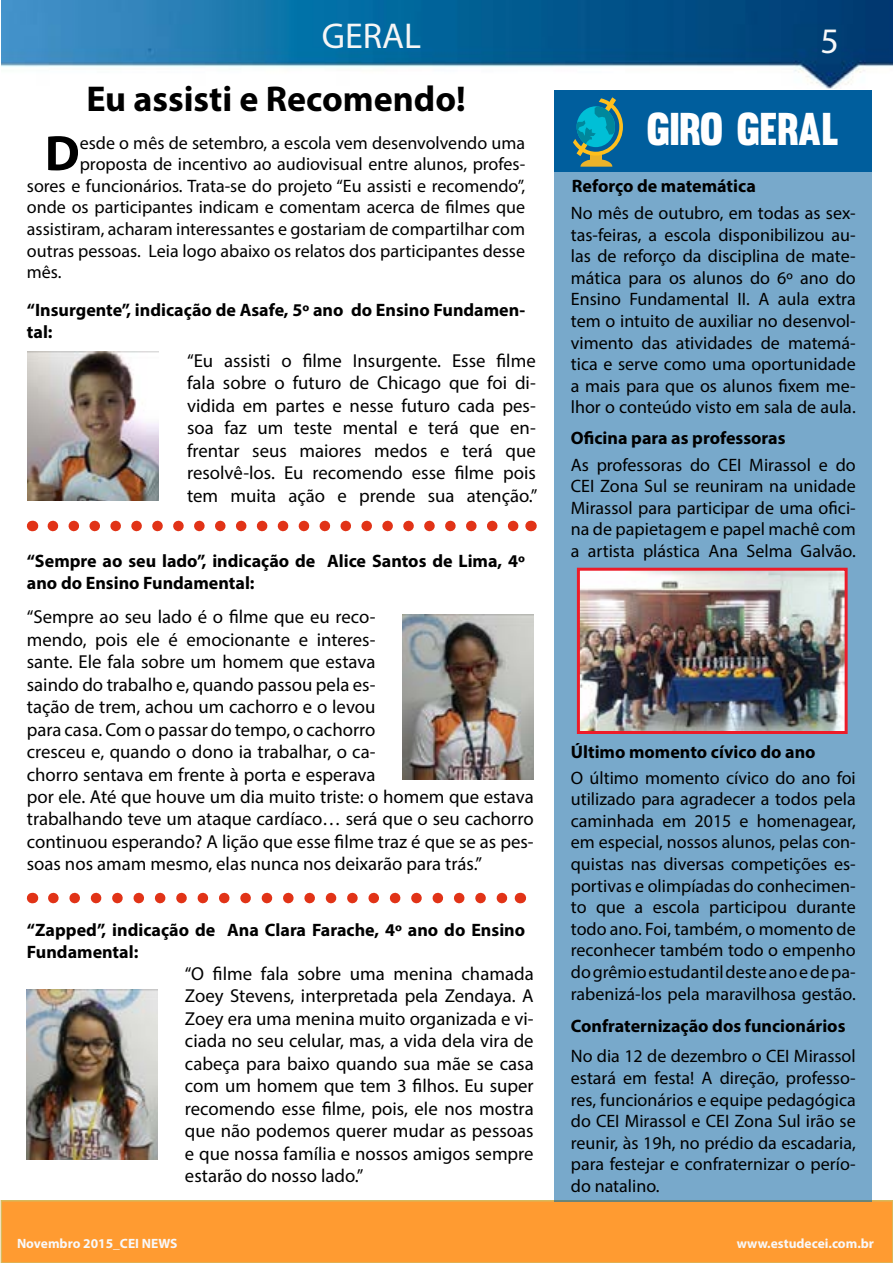
<style>
.page{position:relative;width:893px;height:1263px;background:#fff}
.page>*{position:absolute;margin:0;border:0;box-sizing:border-box;transform-origin:0 0}
.t1{font:700 50.1px "Myriad Pro";color:#000}
.t2{font:45px "Muro";color:#fff}
.t3{font:700 36px "Myriad Pro";color:#000}
.t4{font:36px "Myriad Pro";color:#f6f6f6}
.t5{font:36px "Myriad Pro";color:#f8f8f9}
.t6{font:18.75px/22.5px "Myriad Pro";color:#000;text-align:justify}
.t7{font:18px/21.6px "Myriad Pro";color:#000;text-align:justify}
.t8{font:700 18px/21.6px "Myriad Pro";color:#000}
.t9{font:700 13.5px "Myriad Pro";color:#f8f8f9}
</style>
<div class="page">
<img style="left:1px;top:0;width:892px;height:88px">
<div style="left:1px;top:1201px;width:892px;height:62px;background:#ff9b31"></div>
<div style="left:1px;top:1200px;width:892px;height:63px;border:2px solid #d7b95d"></div>
<img style="left:28px;top:352px;width:131px;height:149px">
<svg style="left:53px;top:893px;width:455px;height:10px"></svg>
<svg style="left:53px;top:521px;width:466px;height:10px"></svg>
<img style="left:27px;top:990px;width:131px;height:170px">
<div style="left:555px;top:172px;width:317px;height:1030px;background:#78a9cb"></div>
<svg style="left:555px;top:90px;width:317px;height:82px;background:#06649b"></svg>
<img style="left:403px;top:614px;width:131px;height:165px">
<img style="left:581px;top:572px;width:263px;height:158px">
<div style="left:577px;top:568px;width:271px;height:166px;border:3px solid #ed1c29"></div>
<h3 class="t4" style="left:322px;top:14px;width:101px">GERAL</h3>
<h3 class="t5" style="left:820px;top:18px;width:20px">5</h3>
<h3 class="t3" style="left:86px;top:75px;width:381px">Eu assisti e Recomendo!</h3>
<h2 class="t2" style="left:646px;top:102px;width:194px">GIRO GERAL</h2>
<p class="t8" style="left:572px;top:175px;width:185px">Reforço de matemática</p>
<p class="t7" style="left:571px;top:202px;width:286px">No mês de outubro, em todas as sex&shy;tas-feiras, a escola disponibilizou au&shy;las de reforço da disciplina de mate&shy;mática para os alunos do 6º ano do Ensino Fundamental II. A aula extra tem o intuito de auxiliar no desenvol&shy;vimento das atividades de matemá&shy;tica e serve como uma oportunidade a mais para que os alunos fixem me&shy;lhor o conteúdo visto em sala de aula.</p>
<h1 class="t1" style="left:45px;top:121px;width:36px">D</h1>
<p class="t7" style="left:80px;top:131px;width:447px">esde o mês de setembro, a escola vem desenvolvendo uma</p>
<p class="t7" style="left:80px;top:153px;width:447px">proposta de incentivo ao audiovisual entre alunos, profes-</p>
<p class="t7" style="left:27px;top:175px;width:500px">sores e funcionários. Trata-se do projeto “Eu assisti e recomendo”,</p>
<p class="t7" style="left:27px;top:196px;width:500px">onde os participantes indicam e comentam acerca de filmes que</p>
<p class="t7" style="left:27px;top:218px;width:500px">assistiram, acharam interessantes e gostariam de compartilhar com</p>
<p class="t7" style="left:27px;top:239px;width:500px">outras pessoas. Leia logo abaixo os relatos dos participantes desse</p>
<p class="t7" style="left:27px;top:261px;width:36px">mês.</p>
<p class="t8" style="left:27px;top:299px;width:500px">“Insurgente”, indicação de Asafe, 5º ano do Ensino Fundamen&shy;tal:</p>
<p class="t6" style="left:187px;top:349px;width:352px">“Eu assisti o filme Insurgente. Esse filme fala sobre o futuro de Chicago que foi di&shy;vidida em partes e nesse futuro cada pes&shy;soa faz um teste mental e terá que en&shy;frentar seus maiores medos e terá que resolvê-los. Eu recomendo esse filme pois tem muita ação e prende sua atenção.”</p>
<p class="t8" style="left:571px;top:427px;width:216px">Oficina para as professoras</p>
<p class="t7" style="left:571px;top:453px;width:286px">As professoras do CEI Mirassol e do CEI Zona Sul se reuniram na unidade Mirassol para participar de uma ofici&shy;na de papietagem e papel machê com a artista plástica Ana Selma Galvão.</p>
<p class="t8" style="left:27px;top:550px;width:500px">“Sempre ao seu lado”, indicação de Alice Santos de Lima, 4º ano do Ensino Fundamental:</p>
<p class="t6" style="left:27px;top:605px;width:350px">“Sempre ao seu lado é o filme que eu reco&shy;mendo, pois ele é emocionante e interes&shy;sante. Ele fala sobre um homem que estava saindo do trabalho e, quando passou pela es&shy;tação de trem, achou um cachorro e o levou para casa. Com o passar do tempo, o cachorro cresceu e, quando o dono ia trabalhar, o ca&shy;chorro sentava em frente à porta e esperava</p>
<p class="t6" style="left:27px;top:785px;width:508px">por ele. Até que houve um dia muito triste: o homem que estava trabalhando teve um ataque cardíaco… será que o seu cachorro continuou esperando? A lição que esse filme traz é que se as pes&shy;soas nos amam mesmo, elas nunca nos deixarão para trás.”</p>
<p class="t8" style="left:27px;top:918px;width:500px">“Zapped”, indicação de Ana Clara Farache, 4º ano do Ensino<br>Fundamental:</p>
<p class="t6" style="left:185px;top:962px;width:350px">“O filme fala sobre uma menina chamada Zoey Stevens, interpretada pela Zendaya. A Zoey era uma menina muito organizada e vi&shy;ciada no seu celular, mas, a vida dela vira de cabeça para baixo quando sua mãe se casa com um homem que tem 3 filhos. Eu super recomendo esse filme, pois, ele nos mostra que não podemos querer mudar as pessoas e que nossa família e nossos amigos sempre estarão do nosso lado.”</p>
<p class="t8" style="left:571px;top:740px;width:246px">Último momento cívico do ano</p>
<p class="t7" style="left:571px;top:766px;width:286px">O último momento cívico do ano foi utilizado para agradecer a todos pela caminhada em 2015 e homenagear, em especial, nossos alunos, pelas con&shy;quistas nas diversas competições es&shy;portivas e olimpíadas do conhecimen&shy;to que a escola participou durante todo ano. Foi, também, o momento de reconhecer também todo o empenho do grêmio estudantil deste ano e de pa&shy;rabenizá-los pela maravilhosa gestão.</p>
<p class="t8" style="left:571px;top:1015px;width:276px">Confraternização dos funcionários</p>
<p class="t7" style="left:571px;top:1045px;width:286px">No dia 12 de dezembro o CEI Mirassol estará em festa! A direção, professo&shy;res, funcionários e equipe pedagógica do CEI Mirassol e CEI Zona Sul irão se reunir, às 19h, no prédio da escadaria, para festejar e confraternizar o perío&shy;do natalino.</p>
<p class="t9" style="left:17px;top:1234px;width:162px">Novembro 2015_CEI NEWS</p>
<p class="t9" style="left:737px;top:1234px;width:139px">www.estudecei.com.br</p>
</div>
